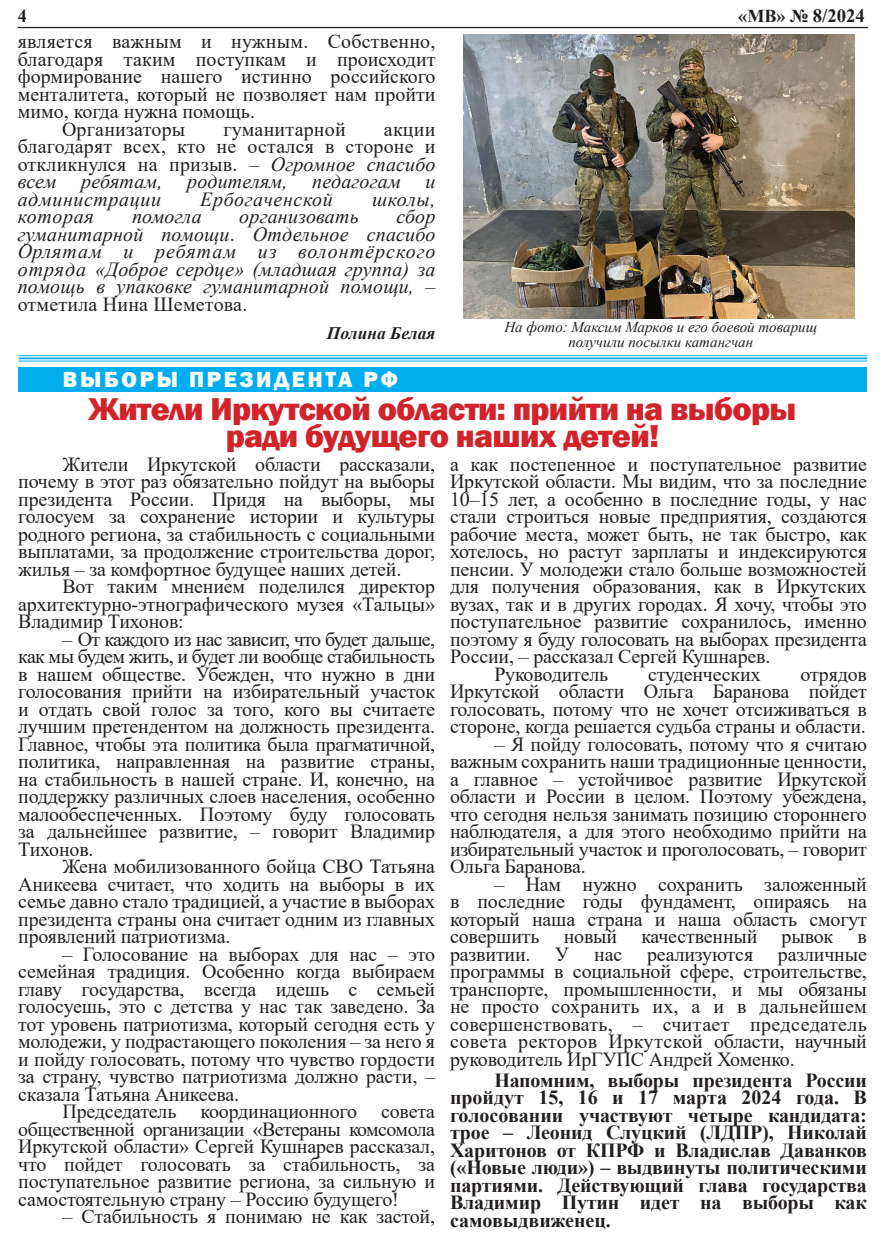
<style>
.page{position:relative;width:886px;height:1251px;background:#fff}
.page>*{position:absolute;margin:0;border:0;box-sizing:border-box;transform-origin:0 0}
.t1{font:800 32.5px "Franklin Gothic";letter-spacing:-.02em;color:#d1232a}
.t2{font:800 22.5px "Franklin Gothic";letter-spacing:.12em;color:#fff}
.t3{font:20px/17.5px "Times New Roman";letter-spacing:-.01em;color:#231f20;text-align:justify}
.t4{font:700 20px/17.5px "Times New Roman";letter-spacing:-.01em;color:#231f20;text-align:justify}
.t5{font:italic 20px/17.5px "Times New Roman";letter-spacing:.01em;color:#231f20;text-align:justify}
.t6{font:20px "Times New Roman";letter-spacing:.01em;color:#231f20}
.t7{font:italic 20px "Times New Roman";letter-spacing:.03em;color:#231f20}
.t8{font:700 18.75px "Times New Roman";color:#231f20}
.t9{font:700 18.12px "Times New Roman";color:#231f20}
.t10{font:italic 700 17.5px "Times New Roman";color:#231f20}
.t11{font:italic 15px "Times New Roman";color:#231f20}
.s1{font-size:18.12px}
.s2{font-style:italic}
.s3{font-style:normal}
</style>
<div class="page">
<hr style="left:18px;top:27px;width:850px;height:1px;background:#231f20">
<div style="left:19px;top:367px;width:848px;height:24px;background:#00aeef"></div>
<img style="left:463px;top:35px;width:392px;height:283px">
<hr style="left:19px;top:355px;width:848px;height:1px;background:#00aeef">
<hr style="left:19px;top:357px;width:848px;height:2px;background:#00aeef">
<hr style="left:19px;top:361px;width:848px;height:1px;background:#00aeef">
<p class="t9" style="left:18px;top:3px;width:11px">4</p>
<p class="t8" style="left:738px;top:2px;width:128px"><span class="s1">«МВ» №</span> 8/2024</p>
<p class="t3" style="left:18px;top:32px;width:419px">является важным и нужным. Собственно, благодаря таким поступкам и происходит формирование нашего истинно российского менталитета, который не позволяет нам пройти мимо, когда нужна помощь.</p>
<p class="t6" style="left:62px;top:115px;width:125px">Организаторы</p>
<p class="t6" style="left:223px;top:115px;width:124px">гуманитарной</p>
<p class="t3" style="left:18px;top:120px;width:419px;text-indent:366px">акции благодарят всех, кто не остался в стороне и откликнулся на призыв. – <span class="s2">Огромное спасибо всем ребятам, родителям, педагогам и администрации</span></p>
<p class="t7" style="left:200px;top:185px;width:134px">Ербогаченской</p>
<p class="t5" style="left:372px;top:190px;width:65px">школы,</p>
<p class="t5" style="left:18px;top:208px;width:419px;text-indent:379px">сбор гуманитарной помощи<span class="s3">.</span> Отдельное спасибо Орлятам и ребятам из волонтёрского отряда «Доброе сердце» (младшая группа) за помощь в упаковке гуманитарной помощи, <span class="s3">– отметила Нина Шеметова.</span></p>
<p class="t10" style="left:327px;top:321px;width:110px">Полина Белая</p>
<p class="t11" style="left:504px;top:317px;width:314px">На фото: Максим Марков и его боевой товарищ</p>
<p class="t11" style="left:568px;top:332px;width:186px">получили посылки катангчан</p>
<p class="t7" style="left:18px;top:203px;width:77px">которая</p>
<p class="t5" style="left:132px;top:208px;width:71px">помогла</p>
<p class="t5" style="left:239px;top:208px;width:121px">организовать</p>
<p class="t2" style="left:63px;top:365px;width:337px">ВЫБОРЫ ПРЕЗИДЕНТА РФ</p>
<p class="t1" style="left:89px;top:388px;width:709px">Жители Иркутской области: прийти на выборы</p>
<p class="t1" style="left:226px;top:415px;width:435px">ради будущего наших детей!</p>
<p class="t3" style="left:18px;top:455px;width:418px;text-indent:44px">Жители Иркутской области рассказали, почему в этот раз обязательно пойдут на выборы президента России. Придя на выборы, мы голосуем за сохранение истории и культуры родного региона, за стабильность с социальными выплатами, за продолжение строительства дорог, жилья – за комфортное будущее наших детей.</p>
<p class="t3" style="left:18px;top:577px;width:418px;text-indent:44px">Вот таким мнением поделился директор архитектурно-этнографического музея «Тальцы» Владимир Тихонов:</p>
<p class="t3" style="left:18px;top:630px;width:418px;text-indent:44px">– От каждого из нас зависит, что будет дальше, как мы будем жить, и будет ли вообще стабильность в нашем обществе. Убежден, что нужно в дни голосования прийти на избирательный участок и отдать свой голос за того, кого вы считаете лучшим претендентом на должность президента.<br>Главное, чтобы эта политика была прагматичной, политика, направленная на развитие страны, на стабильность в нашей стране. И, конечно, на поддержку различных слоев населения, особенно малообеспеченных. Поэтому буду голосовать за дальнейшее развитие, – говорит Владимир Тихонов.</p>
<p class="t3" style="left:18px;top:857px;width:418px;text-indent:44px">Жена мобилизованного бойца СВО Татьяна Аникеева считает, что ходить на выборы в их семье давно стало традицией, а участие в выборах президента страны она считает одним из главных проявлений патриотизма.</p>
<p class="t3" style="left:18px;top:945px;width:418px;text-indent:44px">– Голосование на выборах для нас – это семейная традиция. Особенно когда выбираем главу государства, всегда идешь с семьей голосуешь, это с детства у нас так заведено. За тот уровень патриотизма, который сегодня есть у молодежи, у подрастающего поколения – за него я и пойду голосовать, потому что чувство гордости за страну, чувство патриотизма должно расти, – сказала Татьяна Аникеева.</p>
<p class="t3" style="left:18px;top:1102px;width:418px;text-indent:44px">Председатель координационного совета общественной организации «Ветераны комсомола Иркутской области» Сергей Кушнарев рассказал, что пойдет голосовать за стабильность, за поступательное развитие региона, за сильную и самостоятельную страну – Россию будущего!</p>
<p class="t3" style="left:62px;top:1207px;width:374px">– Стабильность я понимаю не как застой,</p>
<p class="t3" style="left:450px;top:455px;width:418px">а как постепенное и поступательное развитие Иркутской области. Мы видим, что за последние 10–15 лет, а особенно в последние годы, у нас стали строиться новые предприятия, создаются рабочие места, может быть, не так быстро, как хотелось, но растут зарплаты и индексируются пенсии. У молодежи стало больше возможностей для получения образования, как в Иркутских вузах, так и в других городах. Я хочу, чтобы это поступательное развитие сохранилось, именно поэтому я буду голосовать на выборах президента России, – рассказал Сергей Кушнарев.</p>
<p class="t3" style="left:494px;top:665px;width:115px">Руководитель</p>
<p class="t3" style="left:648px;top:665px;width:114px">студенческих</p>
<p class="t3" style="left:450px;top:665px;width:418px;text-indent:350px">отрядов Иркутской области Ольга Баранова пойдет голосовать, потому что не хочет отсиживаться в стороне, когда решается судьба страны и области.</p>
<p class="t3" style="left:450px;top:735px;width:418px;text-indent:44px">– Я пойду голосовать, потому что я считаю важным сохранить наши традиционные ценности, а главное – устойчивое развитие Иркутской области и России в целом. Поэтому убеждена, что сегодня нельзя занимать позицию стороннего наблюдателя, а для этого необходимо прийти на избирательный участок и проголосовать, – говорит Ольга Баранова.</p>
<p class="t3" style="left:450px;top:875px;width:418px;text-indent:44px">– Нам нужно сохранить заложенный в последние годы фундамент, опираясь на который наша страна и наша область смогут совершить новый качественный рывок в развитии. У нас реализуются различные программы в социальной сфере, строительстве, транспорте, промышленности, и мы обязаны не просто сохранить их, а и в дальнейшем совершенствовать, – считает председатель совета ректоров Иркутской области, научный руководитель ИрГУПС Андрей Хоменко.</p>
<p class="t4" style="left:450px;top:1071px;width:418px;text-indent:44px">Напомним, выборы президента России пройдут 15, 16 и 17 марта 2024 года. В голосовании участвуют четыре кандидата: трое – Леонид Слуцкий (ЛДПР), Николай Харитонов от КПРФ и Владислав Даванков («Новые люди») – выдвинуты политическими партиями. Действующий глава государства Владимир Путин идет на выборы как самовыдвиженец.</p>
</div>
